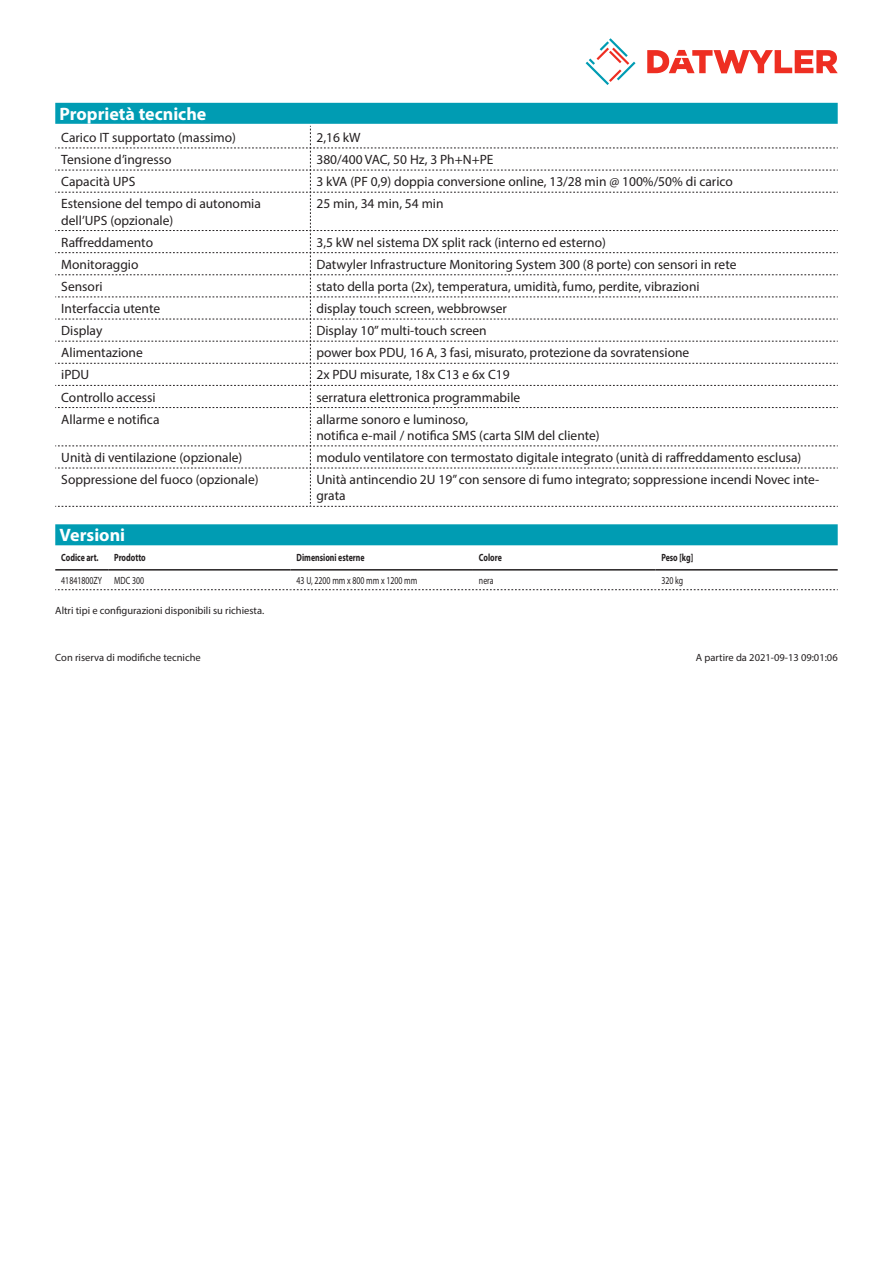
<style>
.page{position:relative;width:893px;height:1263px;background:#fff}
.page>*{position:absolute;margin:0;border:0;box-sizing:border-box;transform-origin:0 0}
.Standard_Head_Proper{font:700 18px "Myriad Pro";color:#fff}
.myriad_light_propert{font:13.5px/16.2px "Myriad Pro";color:#231f20}
.Footnote{font:10.5px "Myriad Pro";color:#231f20}
.myriadbold{font:700 10.5px "Myriad Pro";color:#231f20;scale:.75 1}
.myriadlight{font:10.5px "Myriad Pro";color:#231f20;scale:.75 1}
.imagetext{font:10.5px "Myriad Pro";color:#231f20}
</style>
<div class="page">
<svg style="left:586px;top:38px;width:49px;height:47px"></svg>
<svg style="left:647px;top:50px;width:191px;height:23px"></svg>
<div style="left:55px;top:524px;width:783px;height:21px;background:#009cb3"></div>
<hr style="left:55px;top:569px;width:53px;height:2px;background:#231f20">
<hr style="left:108px;top:569px;width:183px;height:2px;background:#231f20">
<hr style="left:291px;top:569px;width:182px;height:2px;background:#231f20">
<hr style="left:473px;top:569px;width:182px;height:2px;background:#231f20">
<hr style="left:655px;top:569px;width:183px;height:2px;background:#231f20">
<svg style="left:55px;top:589px;width:783px;height:1px"></svg>
<div style="left:55px;top:103px;width:783px;height:21px;background:#009cb3"></div>
<svg style="left:55px;top:126px;width:783px;height:381px"></svg>
<p class="Standard_Head_Proper" style="left:60px;top:102px;width:148px">Proprietà tecniche</p>
<p class="myriad_light_propert" style="left:61px;top:129px;width:176px">Carico IT supportato (massimo)</p>
<p class="myriad_light_propert" style="left:316px;top:129px;width:46px">2,16 kW</p>
<p class="myriad_light_propert" style="left:61px;top:151px;width:112px">Tensione d’ingresso</p>
<p class="myriad_light_propert" style="left:316px;top:151px;width:179px">380/400 VAC, 50 Hz, 3 Ph+N+PE</p>
<p class="myriad_light_propert" style="left:61px;top:173px;width:76px">Capacità UPS</p>
<p class="myriad_light_propert" style="left:316px;top:173px;width:418px">3 kVA (PF 0,9) doppia conversione online, 13/28 min @ 100%/50% di carico</p>
<p class="myriad_light_propert" style="left:61px;top:195px;width:201px">Estensione del tempo di autonomia dell’UPS (opzionale)</p>
<p class="myriad_light_propert" style="left:316px;top:195px;width:129px">25 min, 34 min, 54 min</p>
<p class="myriad_light_propert" style="left:61px;top:234px;width:93px">Raffreddamento</p>
<p class="myriad_light_propert" style="left:316px;top:234px;width:291px">3,5 kW nel sistema DX split rack (interno ed esterno)</p>
<p class="myriad_light_propert" style="left:61px;top:256px;width:79px">Monitoraggio</p>
<p class="myriad_light_propert" style="left:316px;top:256px;width:422px">Datwyler Infrastructure Monitoring System 300 (8 porte) con sensori in rete</p>
<p class="myriad_light_propert" style="left:61px;top:278px;width:43px">Sensori</p>
<p class="myriad_light_propert" style="left:316px;top:278px;width:385px">stato della porta (2x), temperatura, umidità, fumo, perdite, vibrazioni</p>
<p class="myriad_light_propert" style="left:61px;top:300px;width:100px">Interfaccia utente</p>
<p class="myriad_light_propert" style="left:316px;top:300px;width:192px">display touch screen, webbrowser</p>
<p class="myriad_light_propert" style="left:61px;top:322px;width:43px">Display</p>
<p class="myriad_light_propert" style="left:316px;top:322px;width:172px">Display 10” multi-touch screen</p>
<p class="myriad_light_propert" style="left:61px;top:344px;width:83px">Alimentazione</p>
<p class="myriad_light_propert" style="left:316px;top:344px;width:374px">power box PDU, 16 A, 3 fasi, misurato, protezione da sovratensione</p>
<p class="myriad_light_propert" style="left:61px;top:367px;width:30px">iPDU</p>
<p class="myriad_light_propert" style="left:316px;top:367px;width:195px">2x PDU misurate, 18x C13 e 6x C19</p>
<p class="myriad_light_propert" style="left:61px;top:389px;width:96px">Controllo accessi</p>
<p class="myriad_light_propert" style="left:316px;top:389px;width:205px">serratura elettronica programmabile</p>
<p class="myriad_light_propert" style="left:61px;top:411px;width:100px">Allarme e notifica</p>
<p class="myriad_light_propert" style="left:316px;top:411px;width:153px">allarme sonoro e luminoso,</p>
<p class="myriad_light_propert" style="left:316px;top:427px;width:285px">notifica e-mail / notifica SMS (carta SIM del cliente)</p>
<p class="myriad_light_propert" style="left:61px;top:449px;width:183px">Unità di ventilazione (opzionale)</p>
<p class="myriad_light_propert" style="left:316px;top:449px;width:487px">modulo ventilatore con termostato digitale integrato (unità di raffreddamento esclusa)</p>
<p class="myriad_light_propert" style="left:61px;top:471px;width:199px">Soppressione del fuoco (opzionale)</p>
<p class="myriad_light_propert" style="left:316px;top:471px;width:504px">Unità antincendio 2U 19” con sensore di fumo integrato; soppressione incendi Novec inte&shy;grata</p>
<p class="Standard_Head_Proper" style="left:60px;top:523px;width:67px">Versioni</p>
<p class="myriadbold" style="left:61px;top:551px;width:51px">Codice art.</p>
<p class="myriadbold" style="left:114px;top:551px;width:44px">Prodotto</p>
<p class="myriadbold" style="left:297px;top:551px;width:92px">Dimensioni esterne</p>
<p class="myriadbold" style="left:479px;top:551px;width:32px">Colore</p>
<p class="myriadbold" style="left:661px;top:551px;width:44px">Peso [kg]</p>
<p class="myriadlight" style="left:61px;top:574px;width:56px">41841800ZY</p>
<p class="myriadlight" style="left:114px;top:574px;width:41px">MDC 300</p>
<p class="myriadlight" style="left:297px;top:574px;width:163px">43 U, 2200 mm x 800 mm x 1200 mm</p>
<p class="myriadlight" style="left:479px;top:574px;width:21px">nera</p>
<p class="myriadlight" style="left:661px;top:574px;width:31px">320 kg</p>
<p class="imagetext" style="left:55px;top:604px;width:210px">Altri tipi e configurazioni disponibili su richiesta.</p>
<p class="Footnote" style="left:55px;top:651px;width:147px">Con riserva di modifiche tecniche</p>
<p class="Footnote" style="left:696px;top:651px;width:143px">A partire da 2021-09-13 09:01:06</p>
</div>
